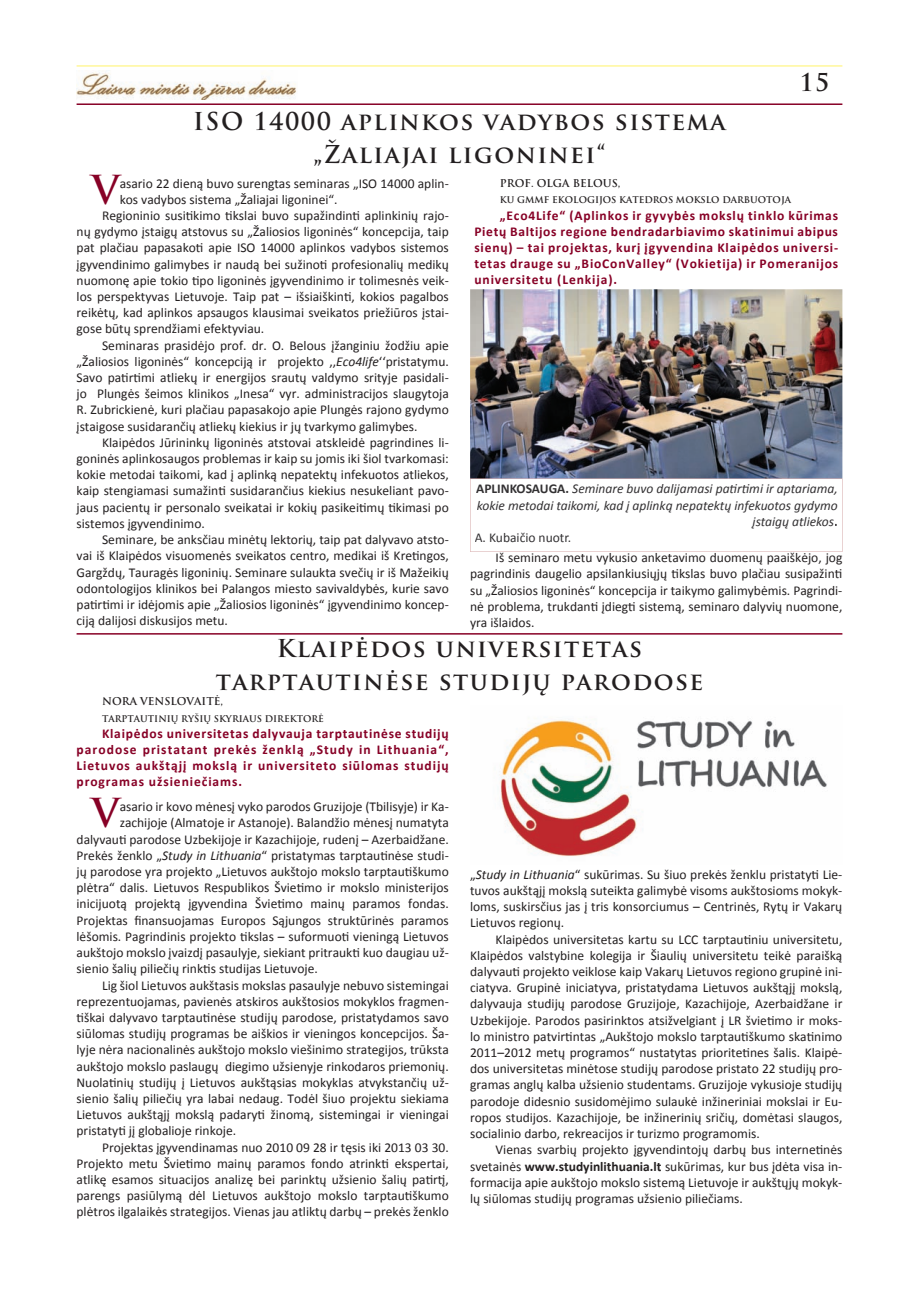
<style>
.page{position:relative;width:919px;height:1289px;background:#fff}
.page>*{position:absolute;margin:0;border:0;box-sizing:border-box;transform-origin:0 0}
.t1{font:700 38.85px "Trajan Pro";color:#870126}
.t2{font:700 24px/33px "Trajan Pro";letter-spacing:.06em;color:#231f20;text-align:center}
.t3{font:13.5px/16.2px "Calibri";color:#231f20;text-align:justify}
.t4{font:700 13.5px/16.2px "Calibri";letter-spacing:.065em;color:#870126;text-align:justify}
.t5{font:italic 13.5px "Calibri";color:#333133}
.t6{font:13.5px "Calibri";color:#333133}
.t7{font:700 10.5px "Trajan Pro";color:#231f20}
.t8{font:700 9px "Trajan Pro";color:#231f20}
.s1{font-style:italic}
.s2{font-weight:700;font-style:normal}
.s3{font-weight:700}
</style>
<div class="page">
<hr style="left:77px;top:103px;width:765px;height:2px;background:#870126">
<hr style="left:77px;top:65px;width:765px;height:2px;background:#fff79a">
<img style="left:77px;top:70px;width:220px;height:30px">
<img style="left:470px;top:289px;width:372px;height:189px">
<hr style="left:77px;top:633px;width:765px;height:1px;background:#870126">
<img style="left:499px;top:720px;width:328px;height:136px">
<svg style="left:470px;top:478px;width:372px;height:74px"></svg>
<h2 class="t2" style="left:799px;top:66px;width:32px">15</h2>
<h2 class="t2" style="left:193px;top:105px;width:534px">ISO 14000 aplinkos vadybos sistema „Žaliajai ligoninei“</h2>
<p class="t7" style="left:500px;top:176px;width:122px">PROF. OLGA BELOUS,</p>
<p class="t8" style="left:500px;top:194px;width:292px">KU GMMF EKOLOGIJOS KATEDROS MOKSLO DARBUOTOJA</p>
<p class="t4" style="left:474px;top:207px;width:365px;text-indent:26px">„Eco4Life“ (Aplinkos ir gyvybės mokslų tinklo kūrimas Pietų Baltijos regione bendradarbiavimo skatinimui abipus sienų) – tai projektas, kurį įgyvendina Klaipėdos universi&shy;tetas drauge su „BioConValley“ (Vokietija) ir Pomeranijos universitetu (Lenkija).</p>
<h1 class="t1" style="left:91px;top:165px;width:30px">V</h1>
<p class="t3" style="left:120px;top:175px;width:330px">asario 22 dieną buvo surengtas seminaras „ISO 14000 aplin-</p>
<p class="t3" style="left:120px;top:191px;width:219px">kos vadybos sistema „Žaliajai ligoninei“.</p>
<p class="t3" style="left:102px;top:207px;width:348px">Regioninio susitikimo tikslai buvo supažindinti aplinkinių rajo-</p>
<p class="t3" style="left:77px;top:223px;width:374px">nų gydymo įstaigų atstovus su „Žaliosios ligoninės“ koncepcija, taip</p>
<p class="t3" style="left:77px;top:240px;width:374px">pat plačiau papasakoti apie ISO 14000 aplinkos vadybos sistemos</p>
<p class="t3" style="left:77px;top:256px;width:374px">įgyvendinimo galimybes ir naudą bei sužinoti profesionalių medikų</p>
<p class="t3" style="left:77px;top:272px;width:374px">nuomonę apie tokio tipo ligoninės įgyvendinimo ir tolimesnės veik-</p>
<p class="t3" style="left:77px;top:288px;width:374px">los perspektyvas Lietuvoje. Taip pat – išsiaiškinti, kokios pagalbos</p>
<p class="t3" style="left:77px;top:304px;width:374px">reikėtų, kad aplinkos apsaugos klausimai sveikatos priežiūros įstai-</p>
<p class="t3" style="left:77px;top:321px;width:189px">gose būtų sprendžiami efektyviau.</p>
<p class="t3" style="left:102px;top:337px;width:348px">Seminaras prasidėjo prof. dr. O. Belous įžanginiu žodžiu apie</p>
<p class="t3" style="left:77px;top:353px;width:374px">„Žaliosios ligoninės“ koncepciją ir projekto ,,<span class="s1">Eco4life</span>‘‘pristatymu.</p>
<p class="t3" style="left:77px;top:369px;width:374px">Savo patirtimi atliekų ir energijos srautų valdymo srityje pasidali-</p>
<p class="t3" style="left:77px;top:385px;width:374px">jo Plungės šeimos klinikos „Inesa“ vyr. administracijos slaugytoja</p>
<p class="t3" style="left:77px;top:402px;width:374px">R. Zubrickienė, kuri plačiau papasakojo apie Plungės rajono gydymo</p>
<p class="t3" style="left:77px;top:418px;width:342px">įstaigose susidarančių atliekų kiekius ir jų tvarkymo galimybes.</p>
<p class="t3" style="left:102px;top:434px;width:348px">Klaipėdos Jūrininkų ligoninės atstovai atskleidė pagrindines li-</p>
<p class="t3" style="left:77px;top:450px;width:374px">goninės aplinkosaugos problemas ir kaip su jomis iki šiol tvarkomasi:</p>
<p class="t3" style="left:77px;top:466px;width:374px">kokie metodai taikomi, kad į aplinką nepatektų infekuotos atliekos,</p>
<p class="t3" style="left:77px;top:483px;width:374px">kaip stengiamasi sumažinti susidarančius kiekius nesukeliant pavo-</p>
<p class="t3" style="left:77px;top:499px;width:374px">jaus pacientų ir personalo sveikatai ir kokių pasikeitimų tikimasi po</p>
<p class="t3" style="left:77px;top:515px;width:130px">sistemos įgyvendinimo.</p>
<p class="t3" style="left:102px;top:531px;width:348px">Seminare, be anksčiau minėtų lektorių, taip pat dalyvavo atsto-</p>
<p class="t3" style="left:77px;top:547px;width:374px">vai iš Klaipėdos visuomenės sveikatos centro, medikai iš Kretingos,</p>
<p class="t3" style="left:77px;top:564px;width:374px">Gargždų, Tauragės ligoninių. Seminare sulaukta svečių ir iš Mažeikių</p>
<p class="t3" style="left:77px;top:580px;width:374px">odontologijos klinikos bei Palangos miesto savivaldybės, kurie savo</p>
<p class="t3" style="left:77px;top:596px;width:374px">patirtimi ir idėjomis apie „Žaliosios ligoninės“ įgyvendinimo koncep-</p>
<p class="t3" style="left:77px;top:612px;width:153px">ciją dalijosi diskusijos metu.</p>
<p class="t5" style="left:476px;top:479px;width:363px"><span class="s2">APLINKOSAUGA.</span> Seminare buvo dalijamasi patirtimi ir aptariama,</p>
<p class="t5" style="left:477px;top:496px;width:362px">kokie metodai taikomi, kad į aplinką nepatektų infekuotos gydymo</p>
<p class="t5" style="left:752px;top:512px;width:87px">įstaigų atliekos<span class="s2">.</span></p>
<p class="t6" style="left:474px;top:529px;width:98px">A. Kubaičio nuotr.</p>
<p class="t3" style="left:470px;top:549px;width:374px;text-indent:26px">Iš seminaro metu vykusio anketavimo duomenų paaiškėjo, jog pagrindinis daugelio apsilankiusiųjų tikslas buvo plačiau susipažinti su „Žaliosios ligoninės“ koncepcija ir taikymo galimybėmis. Pagrindi&shy;nė problema, trukdanti įdiegti sistemą, seminaro dalyvių nuomone, yra išlaidos.</p>
<h2 class="t2" style="left:216px;top:632px;width:489px">Klaipėdos universitetas tarptautinėse studijų parodose</h2>
<p class="t7" style="left:102px;top:694px;width:122px">NORA VENSLOVAITĖ,</p>
<p class="t8" style="left:102px;top:712px;width:223px">TARPTAUTINIŲ RYŠIŲ SKYRIAUS DIREKTORĖ</p>
<p class="t4" style="left:77px;top:725px;width:373px;text-indent:26px">Klaipėdos universitetas dalyvauja tarptautinėse studijų parodose pristatant prekės ženklą „Study in Lithuania“, Lietuvos aukštąjį mokslą ir universiteto siūlomas studijų programas užsieniečiams.</p>
<h1 class="t1" style="left:91px;top:789px;width:30px">V</h1>
<p class="t3" style="left:120px;top:798px;width:330px">asario ir kovo mėnesį vyko parodos Gruzijoje (Tbilisyje) ir Ka-</p>
<p class="t3" style="left:120px;top:814px;width:330px">zachijoje (Almatoje ir Astanoje). Balandžio mėnesį numatyta</p>
<p class="t3" style="left:77px;top:831px;width:374px">dalyvauti parodose Uzbekijoje ir Kazachijoje, rudenį – Azerbaidžane.</p>
<p class="t3" style="left:77px;top:847px;width:374px">Prekės ženklo „<span class="s1">Study in Lithuania</span>“ pristatymas tarptautinėse studi-</p>
<p class="t3" style="left:77px;top:863px;width:374px">jų parodose yra projekto „Lietuvos aukštojo mokslo tarptautiškumo</p>
<p class="t3" style="left:77px;top:879px;width:374px">plėtra“ dalis. Lietuvos Respublikos Švietimo ir mokslo ministerijos</p>
<p class="t3" style="left:77px;top:895px;width:374px">inicijuotą projektą įgyvendina Švietimo mainų paramos fondas.</p>
<p class="t3" style="left:77px;top:912px;width:374px">Projektas finansuojamas Europos Sąjungos struktūrinės paramos</p>
<p class="t3" style="left:77px;top:928px;width:374px">lėšomis. Pagrindinis projekto tikslas – suformuoti vieningą Lietuvos</p>
<p class="t3" style="left:77px;top:944px;width:374px">aukštojo mokslo įvaizdį pasaulyje, siekiant pritraukti kuo daugiau už-</p>
<p class="t3" style="left:77px;top:960px;width:243px">sienio šalių piliečių rinktis studijas Lietuvoje.</p>
<p class="t3" style="left:102px;top:976px;width:348px">Lig šiol Lietuvos aukštasis mokslas pasaulyje nebuvo sistemingai</p>
<p class="t3" style="left:77px;top:993px;width:374px">reprezentuojamas, pavienės atskiros aukštosios mokyklos fragmen-</p>
<p class="t3" style="left:77px;top:1009px;width:374px">tiškai dalyvavo tarptautinėse studijų parodose, pristatydamos savo</p>
<p class="t3" style="left:77px;top:1025px;width:374px">siūlomas studijų programas be aiškios ir vieningos koncepcijos. Ša-</p>
<p class="t3" style="left:77px;top:1041px;width:374px">lyje nėra nacionalinės aukštojo mokslo viešinimo strategijos, trūksta</p>
<p class="t3" style="left:77px;top:1057px;width:373px">aukštojo mokslo paslaugų diegimo užsienyje rinkodaros priemonių.</p>
<p class="t3" style="left:77px;top:1074px;width:374px">Nuolatinių studijų į Lietuvos aukštąsias mokyklas atvykstančių už-</p>
<p class="t3" style="left:77px;top:1090px;width:374px">sienio šalių piliečių yra labai nedaug. Todėl šiuo projektu siekiama</p>
<p class="t3" style="left:77px;top:1106px;width:374px">Lietuvos aukštąjį mokslą padaryti žinomą, sistemingai ir vieningai</p>
<p class="t3" style="left:77px;top:1122px;width:161px">pristatyti jį globalioje rinkoje.</p>
<p class="t3" style="left:102px;top:1138px;width:348px">Projektas įgyvendinamas nuo 2010 09 28 ir tęsis iki 2013 03 30.</p>
<p class="t3" style="left:77px;top:1155px;width:374px">Projekto metu Švietimo mainų paramos fondo atrinkti ekspertai,</p>
<p class="t3" style="left:77px;top:1171px;width:374px">atlikę esamos situacijos analizę bei parinktų užsienio šalių patirtį,</p>
<p class="t3" style="left:77px;top:1187px;width:374px">parengs pasiūlymą dėl Lietuvos aukštojo mokslo tarptautiškumo</p>
<p class="t3" style="left:77px;top:1203px;width:374px">plėtros ilgalaikės strategijos. Vienas jau atliktų darbų – prekės ženklo</p>
<p class="t3" style="left:470px;top:866px;width:374px">„<span class="s1">Study in Lithuania</span>“ sukūrimas. Su šiuo prekės ženklu pristatyti Lie&shy;tuvos aukštąjį mokslą suteikta galimybė visoms aukštosioms mokyk&shy;loms, suskirsčius jas į tris konsorciumus – Centrinės, Rytų ir Vakarų Lietuvos regionų.</p>
<p class="t3" style="left:470px;top:931px;width:374px;text-indent:26px">Klaipėdos universitetas kartu su LCC tarptautiniu universitetu, Klaipėdos valstybine kolegija ir Šiaulių universitetu teikė paraišką dalyvauti projekto veiklose kaip Vakarų Lietuvos regiono grupinė ini&shy;ciatyva. Grupinė iniciatyva, pristatydama Lietuvos aukštąjį mokslą, dalyvauja studijų parodose Gruzijoje, Kazachijoje, Azerbaidžane ir Uzbekijoje. Parodos pasirinktos atsižvelgiant į LR švietimo ir moks&shy;lo ministro patvirtintas „Aukštojo mokslo tarptautiškumo skatinimo 2011–2012 metų programos“ nustatytas prioritetines šalis. Klaipė&shy;dos universitetas minėtose studijų parodose pristato 22 studijų pro&shy;gramas anglų kalba užsienio studentams. Gruzijoje vykusioje studijų parodoje didesnio susidomėjimo sulaukė inžineriniai mokslai ir Eu&shy;ropos studijos. Kazachijoje, be inžinerinių sričių, domėtasi slaugos, socialinio darbo, rekreacijos ir turizmo programomis.</p>
<p class="t3" style="left:470px;top:1141px;width:374px;text-indent:26px">Vienas svarbių projekto įgyvendintojų darbų bus internetinės svetainės <span class="s3">www.studyinlithuania.lt</span> sukūrimas, kur bus įdėta visa in&shy;formacija apie aukštojo mokslo sistemą Lietuvoje ir aukštųjų mokyk&shy;lų siūlomas studijų programas užsienio piliečiams.</p>
</div>
